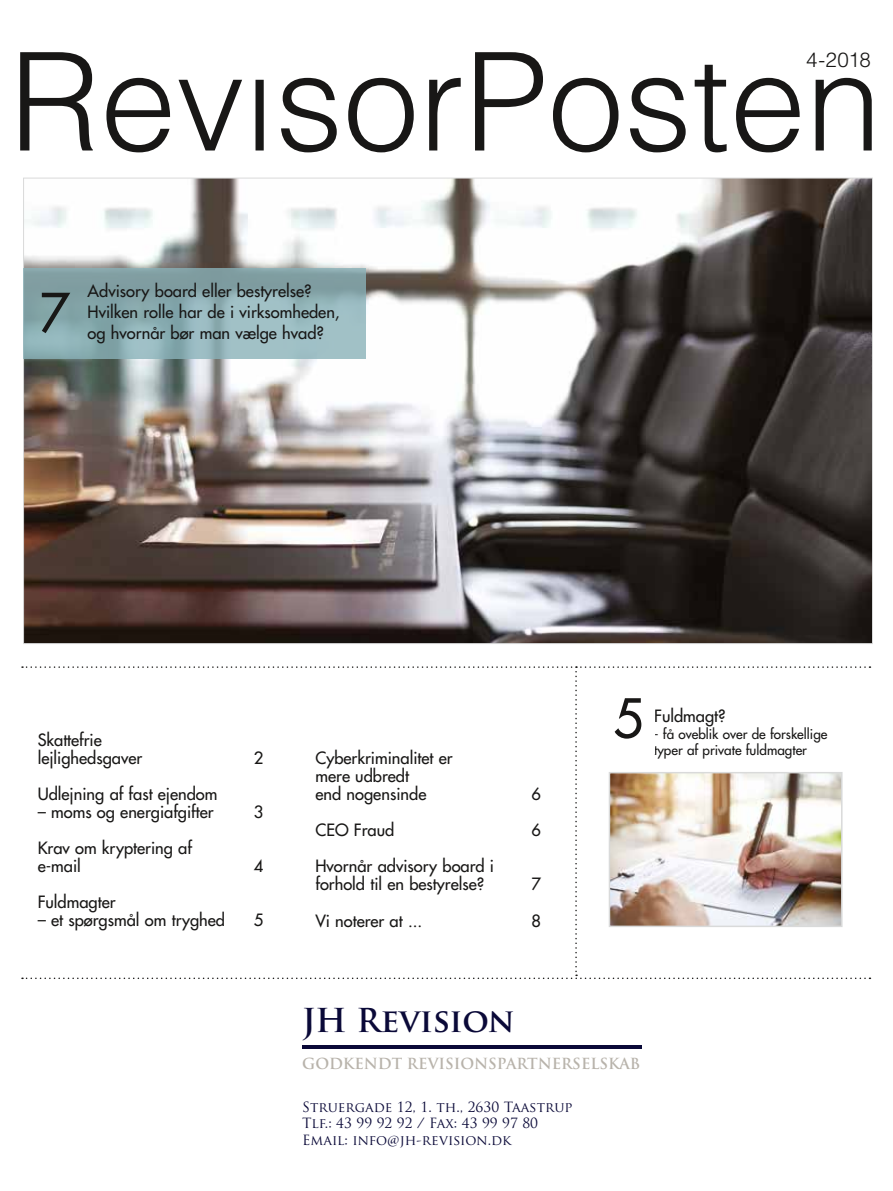
<style>
.page{position:relative;width:893px;height:1191px;background:#fff}
.page>*{position:absolute;margin:0;border:0;box-sizing:border-box;transform-origin:0 0}
.t1{font:52.5px "Futura";color:#181716}
.t2{font:700 32.1px "Trajan Pro";color:#0a0938}
.t3{font:300 20.55px "Helvetica";color:#181716}
.t4{font:16.5px/18px "Futura";color:#181716}
.t5{font:700 14.85px "Trajan Pro";color:#b8b3ab}
.t6{font:13.8px/16.5px "Trajan Pro";color:#0a0938}
.t7{font:13.5px/16.5px "Futura";color:#181716}
</style>
<div class="page">
<svg style="left:20px;top:52px;width:441px;height:100px"></svg>
<svg style="left:475px;top:52px;width:397px;height:100px"></svg>
<svg style="left:22px;top:666px;width:848px;height:313px"></svg>
<div style="left:644px;top:709px;width:216px;height:52px;background:#fff"></div>
<div style="left:613px;top:681px;width:41px;height:72px;background:#fff"></div>
<img style="left:612px;top:775px;width:227px;height:149px">
<div style="left:609px;top:772px;width:233px;height:155px;border:2px solid #d9dada"></div>
<img style="left:25px;top:180px;width:846px;height:462px">
<svg style="left:24px;top:268px;width:342px;height:91px"></svg>
<hr style="left:302px;top:1045px;width:340px;height:4px;background:#0a0938">
<h1 class="t1" style="left:39px;top:280px;width:32px">7</h1>
<p class="t4" style="left:88px;top:281px;width:254px;line-height:21px">Advisory board eller bestyrelse?<br>Hvilken rolle har de i virksomheden,</p>
<p class="t4" style="left:88px;top:324px;width:238px">og hvornår bør man vælge hvad?</p>
<p class="t3" style="left:806px;top:47px;width:66px">4-2018</p>
<p class="t4" style="left:38px;top:731px;width:66px">Skattefrie</p>
<p class="t4" style="left:38px;top:749px;width:106px">lejlighedsgaver</p>
<p class="t4" style="left:254px;top:749px;width:11px">2</p>
<p class="t4" style="left:38px;top:785px;width:181px">Udlejning af fast ejendom</p>
<p class="t4" style="left:38px;top:803px;width:177px">– moms og energiafgifter</p>
<p class="t4" style="left:254px;top:803px;width:11px">3</p>
<p class="t4" style="left:38px;top:839px;width:156px">Krav om kryptering af e-mail</p>
<p class="t4" style="left:254px;top:857px;width:11px">4</p>
<p class="t4" style="left:38px;top:893px;width:79px">Fuldmagter</p>
<p class="t4" style="left:38px;top:911px;width:189px">– et spørgsmål om tryghed</p>
<p class="t4" style="left:254px;top:911px;width:11px">5</p>
<p class="t4" style="left:315px;top:749px;width:139px">Cyberkriminalitet er mere udbredt<br>end nogensinde</p>
<p class="t4" style="left:531px;top:785px;width:11px">6</p>
<p class="t4" style="left:315px;top:821px;width:80px">CEO Fraud</p>
<p class="t4" style="left:532px;top:821px;width:11px">6</p>
<p class="t4" style="left:315px;top:857px;width:180px">Hvornår advisory board i forhold til en bestyrelse?</p>
<p class="t4" style="left:531px;top:875px;width:11px">7</p>
<p class="t4" style="left:315px;top:911px;width:108px">Vi noterer at ...</p>
<p class="t4" style="left:531px;top:911px;width:11px">8</p>
<h1 class="t1" style="left:613px;top:685px;width:32px">5</h1>
<p class="t4" style="left:654px;top:707px;width:73px">Fuldmagt?</p>
<p class="t7" style="left:654px;top:726px;width:175px">- få oveblik over de forskellige typer af private fuldmagter</p>
<h2 class="t2" style="left:302px;top:1000px;width:214px">JH Revision</h2>
<p class="t5" style="left:302px;top:1054px;width:340px">GODKENDT REVISIONSPARTNERSELSKAB</p>
<p class="t6" style="left:302px;top:1098px;width:272px">Struergade 12, 1. th., 2630 Taastrup<br>Tlf.: 43 99 92 92 / Fax: 43 99 97 80<br>Email: info@jh-revision.dk</p>
</div>
